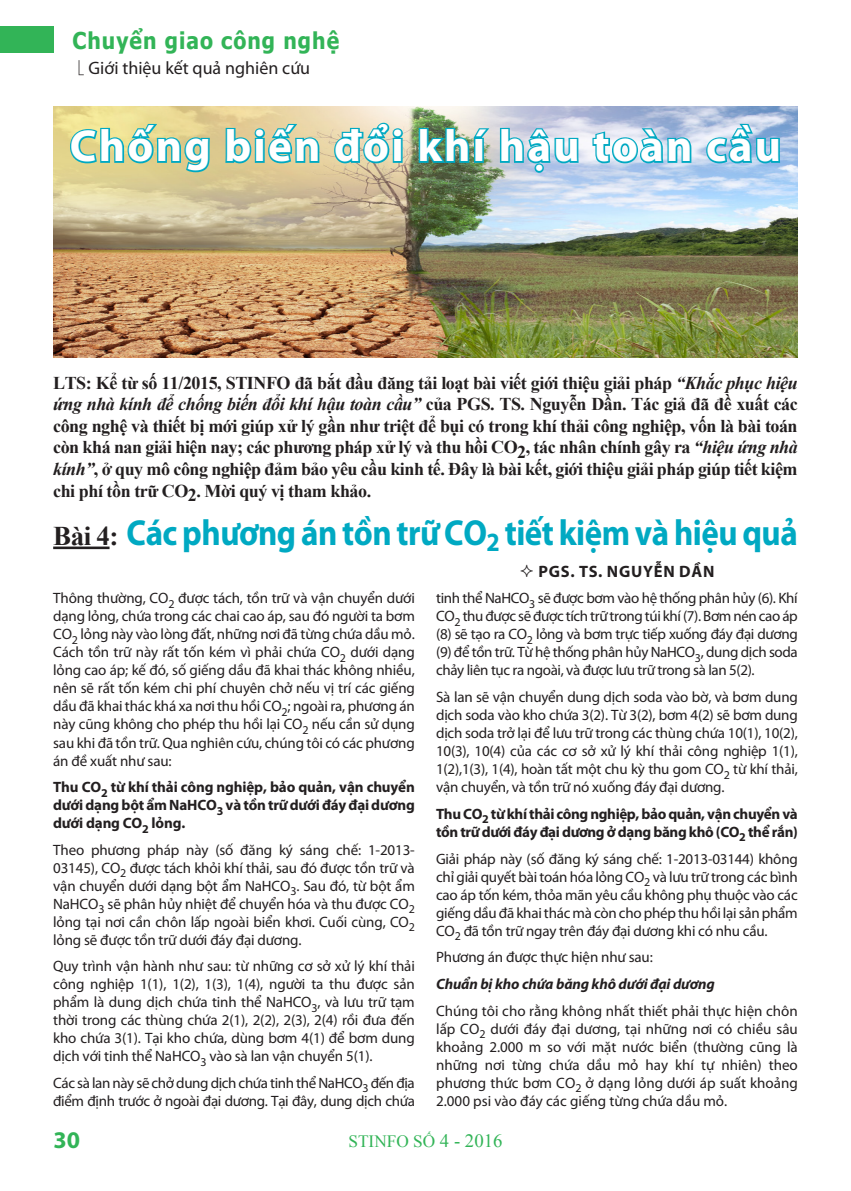
<style>
.page{position:relative;width:851px;height:1191px;background:#fff}
.page>*{position:absolute;margin:0;border:0;box-sizing:border-box;transform-origin:0 0}
.t1{font:700 45px "Myriad Pro";letter-spacing:.05em;color:#fff}
.t2{font:700 36.3px "Myriad Pro";letter-spacing:-.015em;color:#00a9c2;scale:.91 1}
.t3{font:700 24px "Myriad Pro";color:#32b457}
.t4{font:700 23.1px "Tahoma";letter-spacing:.05em;color:#32b457;scale:.91 1}
.t5{font:700 18px/21.6px "Times New Roman";letter-spacing:-.025em;color:#231f20;text-align:justify}
.t6{font:18px "Myriad Pro";color:#231f20}
.t7{font:17.25px "Times New Roman";color:#32b457}
.Tacgia{font:700 16.5px "Myriad Pro";letter-spacing:.045em;color:#231f20}
.t8{font:15px/18px "Myriad Pro";letter-spacing:-.015em;color:#231f20;text-align:justify}
.t9{font:700 15px/18px "Myriad Pro";letter-spacing:-.025em;color:#231f20;text-align:justify}
.t10{font:italic 700 15px "Myriad Pro";letter-spacing:-.01em;color:#231f20}
.s1{font-style:italic}
.s2{font-family:"Times New Roman";font-size:27px;color:#231f20}
.s3{font-size:18.75px}
</style>
<div class="page">
<div style="left:0;top:26px;width:53px;height:27px;background:#32b457"></div>
<img style="left:53px;top:106px;width:744px;height:251px">
<svg style="left:68px;top:121px;width:143px;height:53px;background:#a5c99d"></svg>
<svg style="left:224px;top:121px;width:97px;height:44px;background:#91c0a8"></svg>
<svg style="left:332px;top:121px;width:72px;height:44px;background:#8dc5ba"></svg>
<img style="left:417px;top:126px;width:75px;height:38px">
<svg style="left:498px;top:126px;width:82px;height:48px;background:#89c5d9"></svg>
<svg style="left:591px;top:126px;width:101px;height:39px;background:#8cccdf"></svg>
<svg style="left:704px;top:121px;width:77px;height:44px;background:#78bfdb"></svg>
<hr style="left:53px;top:546px;width:56px;height:3px;background:#231f20">
<h3 class="t4" style="left:72px;top:24px;width:295px">Chuyển giao công nghệ</h3>
<p class="t6" style="left:88px;top:57px;width:223px">Giới thiệu kết quả nghiên cứu</p>
<p class="t1" style="left:70px;top:117px;width:712px">Chống biến đổi khí hậu toàn cầu</p>
<p class="t5" style="left:53px;top:371px;width:746px">LTS: Kể từ số 11/2015, STINFO đã bắt đầu đăng tải loạt bài viết giới thiệu giải pháp <span class="s1">“Khắc phục hiệu ứng nhà kính để chống biến đổi khí hậu toàn cầu”</span> của PGS. TS. Nguyễn Dần. Tác giả đã đề xuất các công nghệ và thiết bị mới giúp xử lý gần như triệt để bụi có trong khí thải công nghiệp, vốn là bài toán còn khá nan giải hiện nay; các phương pháp xử lý và thu hồi CO2, tác nhân chính gây ra <span class="s1">“hiệu ứng nhà kính”</span>, ở quy mô công nghiệp đảm bảo yêu cầu kinh tế. Đây là bài kết, giới thiệu giải pháp giúp tiết kiệm chi phí tồn trữ CO2. Mời quý vị tham khảo.</p>
<p class="t2" style="left:53px;top:509px;width:819px"><span class="s2">Bài 4:</span> Các phương án tồn trữ CO<sub>2</sub> tiết kiệm và hiệu quả</p>
<p class="t8" style="left:53px;top:589px;width:363px">Thông thường, CO<sub>2</sub> được tách, tồn trữ và vận chuyển dưới dạng lỏng, chứa trong các chai cao áp, sau đó người ta bơm CO<sub>2</sub> lỏng này vào lòng đất, những nơi đã từng chứa dầu mỏ.<br>Cách tồn trữ này rất tốn kém vì phải chứa CO<sub>2</sub> dưới dạng lỏng cao áp; kế đó, số giếng dầu đã khai thác không nhiều, nên sẽ rất tốn kém chi phí chuyên chở nếu vị trí các giếng dầu đã khai thác khá xa nơi thu hồi CO<sub>2</sub>; ngoài ra, phương án này cũng không cho phép thu hồi lại CO<sub>2</sub> nếu cần sử dụng sau khi đã tồn trữ. Qua nghiên cứu, chúng tôi có các phương án đề xuất như sau:</p>
<p class="t9" style="left:53px;top:777px;width:363px">Thu CO<sub>2</sub> từ khí thải công nghiệp, bảo quản, vận chuyển dưới dạng bột ẩm NaHCO<sub>3</sub> và tồn trữ dưới đáy đại dương dưới dạng CO<sub>2</sub> lỏng.</p>
<p class="t8" style="left:53px;top:840px;width:363px">Theo phương pháp này (số đăng ký sáng chế: 1-2013- 03145), CO<sub>2</sub> được tách khỏi khí thải, sau đó được tồn trữ và vận chuyển dưới dạng bột ẩm NaHCO<sub>3</sub>. Sau đó, từ bột ẩm NaHCO<sub>3</sub> sẽ phân hủy nhiệt để chuyển hóa và thu được CO<sub>2 </sub>lỏng tại nơi cần chôn lấp ngoài biển khơi. Cuối cùng, CO<sub>2 </sub>lỏng sẽ được tồn trữ dưới đáy đại dương.</p>
<p class="t8" style="left:53px;top:956px;width:363px">Quy trình vận hành như sau: từ những cơ sở xử lý khí thải công nghiệp 1(1), 1(2), 1(3), 1(4), người ta thu được sả n phẩm là dung dịch chứa tinh thể NaHCO<sub>3</sub>, và lưu trữ tạm thời trong các thùng chứa 2(1), 2(2), 2(3), 2(4) rồi đưa đến kho chứa 3(1). Tại kho chứa, dùng bơm 4(1) để bơm dung dịch với tinh thể NaHCO<sub>3</sub> vào sà lan vận chuyển 5(1).</p>
<p class="t8" style="left:53px;top:1073px;width:363px">Các sà lan này sẽ chở dung dịch chứa tinh thể NaHCO<sub>3</sub> đến địa điểm định trước ở ngoài đại dương. Tại đây, dung dịch chứa</p>
<p class="Tacgia" style="left:538px;top:560px;width:177px">PGS. TS. NGUYỄN DẦN</p>
<p class="t8" style="left:436px;top:589px;width:363px">tinh thể NaHCO<sub>3</sub> sẽ được bơm vào hệ thống phân hủy (6). Khí CO<sub>2</sub> thu được sẽ được tích trữ trong túi khí (7). Bơm nén cao áp (8) sẽ tạo ra CO<sub>2</sub> lỏng và bơm trực tiếp xuống đáy đại dương (9) để tồn trữ. Từ hệ thống phân hủy NaHCO<sub>3</sub>, dung dịch soda chảy liên tục ra ngoài, và được lưu trữ trong sà lan 5(2).</p>
<p class="t8" style="left:436px;top:688px;width:363px">Sà lan sẽ vận chuyển dung dịch soda vào bờ, và bơm dung dịch soda vào kho chứa 3(2). Từ 3(2), bơm 4(2) sẽ bơm dung dịch soda trở lại để lưu trữ trong các thùng chứa 10(1), 10(2), 10(3), 10(4) của các cơ sở xử lý khí thải công nghiệp 1(1), 1(2),1(3), 1(4), hoàn tất một chu kỳ thu gom CO<sub>2</sub> từ khí thải, vận chuyển, và tồn trữ nó xuống đáy đại dương.</p>
<p class="t9" style="left:436px;top:804px;width:363px">Thu CO<sub>2</sub> từ khí thải công nghiệp, bảo quản, vận chuyển và tồn trữ dưới đáy đại dương ở dạng băng khô (CO<sub>2</sub> thể rắn)</p>
<p class="t8" style="left:436px;top:849px;width:363px">Giải pháp này (số đăng ký sáng chế: 1-2013-03144) không chỉ giải quyết bài toán hóa lỏng CO<sub>2</sub> và lưu trữ trong các bình cao áp tốn kém, thỏa mãn yêu cầu không phụ thuộc vào các giếng dầu đã khai thác mà còn cho phép thu hồi lại sản phẩm CO<sub>2</sub> đã tồn trữ ngay trên đáy đại dương khi có nhu cầu.</p>
<p class="t8" style="left:436px;top:948px;width:218px">Phương án được thực hiện như sau:</p>
<p class="t10" style="left:436px;top:974px;width:280px">Chuẩn bị kho chứa băng khô dưới đại dương</p>
<p class="t8" style="left:436px;top:1001px;width:363px">Chúng tôi cho rằng không nhất thiết phải thực hiện chôn lấp CO<sub>2</sub> dưới đáy đại dương, tại những nơi có chiều sâu khoảng 2.000 m so với mặt nước biển (thường cũng là những nơi từng chứa dầu mỏ hay khí tự nhiên) theo phương thức bơm CO<sub>2</sub> ở dạng lỏng dưới áp suất khoảng 2.000 psi vào đáy các giếng từng chứa dầu mỏ.</p>
<p class="t3" style="left:53px;top:1124px;width:28px">30</p>
<p class="t7" style="left:348px;top:1130px;width:155px">STINFO SỐ <span class="s3">4 - 2016</span></p>
</div>
